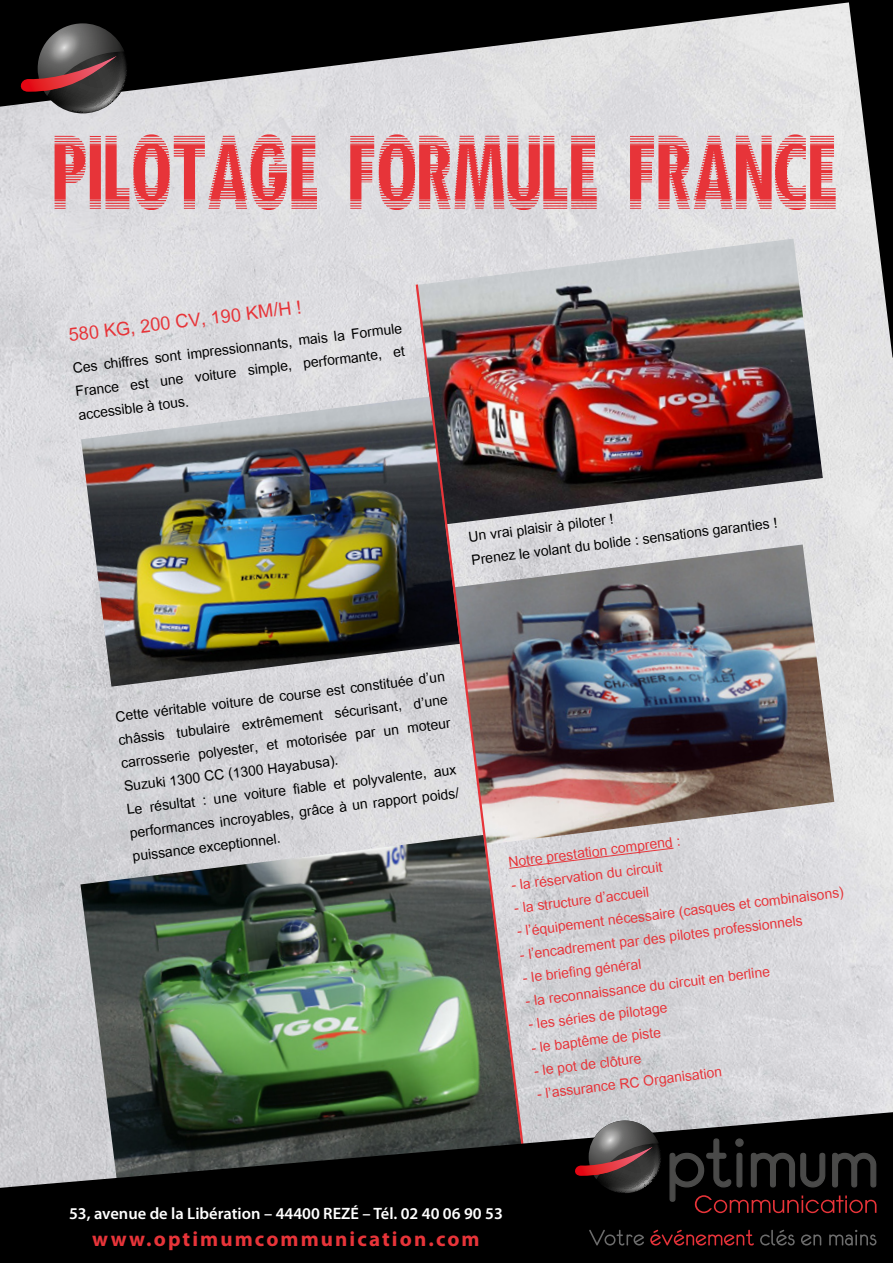
<style>
.page{position:relative;width:893px;height:1263px;background:#fff}
.page>*{position:absolute;margin:0;border:0;box-sizing:border-box;transform-origin:0 0}
.t1{font:73.5px "Nervous";color:#e73439;scale:.8 1}
.t2{font:25.5px "Utsaah";color:#e73439}
.t3{font:700 21px "Myriad Pro";letter-spacing:.1em;color:#e73439}
.t4{font:19.5px/23.4px "Utsaah";color:#000}
.t5{font:19.5px "Utsaah";color:#e73439}
.t6{font:600 16.5px "Myriad Pro";color:#fff}
</style>
<div class="page">
<img style="left:0;top:111px;width:893px;height:1000px">
<svg style="left:525px;top:847px;width:150px;height:22px;background:#d5ccd0"></svg>
<img style="left:80px;top:835px;width:334px;height:276px">
<img style="left:416px;top:239px;width:407px;height:285px">
<img style="left:525px;top:544px;width:309px;height:301px">
<img style="left:81px;top:397px;width:333px;height:290px">
<img style="left:414px;top:282px;width:111px;height:829px">
<svg style="left:0;top:1111px;width:893px;height:152px;background:#212221"></svg>
<svg style="left:669px;top:1137px;width:208px;height:76px;background:#191111"></svg>
<svg style="left:572px;top:1120px;width:89px;height:73px;background:#5b4a4b"></svg>
<svg style="left:760px;top:1230px;width:116px;height:15px;background:#1b1b1b"></svg>
<svg style="left:650px;top:1230px;width:104px;height:15px;background:#3f0d0f"></svg>
<svg style="left:589px;top:1230px;width:55px;height:15px"></svg>
<svg style="left:846px;top:111px;width:47px;height:247px;background:#989898"></svg>
<svg style="left:0;top:0;width:893px;height:111px;background:#767677"></svg>
<svg style="left:17px;top:23px;width:111px;height:90px;background:#544344"></svg>
<h1 class="t1" style="left:54px;top:118px;width:983px">PILOTAGE FORMULE FRANCE</h1>
<h2 class="t2" style="left:67px;top:323px;width:236px;rotate:-7deg">580 KG, 200 CV, 190 KM/H !</h2>
<p class="t4" style="left:72px;top:358px;width:333px;text-align:justify;rotate:-7deg">Ces chiffres sont impressionnants, mais la Formule France est une voiture simple, performante, et accessible à tous.</p>
<p class="t4" style="left:467px;top:526px;width:310px;rotate:-7deg">Un vrai plaisir à piloter !<br>Prenez le volant du bolide : sensations garanties !</p>
<p class="t4" style="left:114px;top:706px;width:333px;rotate:-7deg">Cette véritable voiture de course est constituée d’un châssis tubulaire extrêmement sécurisant, d’une carrosserie polyester, et motorisée par un moteur Suzuki 1300 CC (1300 Hayabusa).<br>Le résultat : une voiture fiable et polyvalente, aux performances incroyables, grâce à un rapport poids/ puissance exceptionnel.</p>
<p class="t5" style="left:507px;top:852px;width:175px;rotate:-7deg">Notre prestation comprend :</p>
<p class="t5" style="left:510px;top:876px;width:154px;rotate:-7deg">- la réservation du circuit</p>
<p class="t5" style="left:513px;top:899px;width:137px;rotate:-7deg">- la structure d’accueil</p>
<p class="t5" style="left:516px;top:922px;width:330px;rotate:-7deg">- l’équipement nécessaire (casques et combinaisons)</p>
<p class="t5" style="left:519px;top:945px;width:286px;rotate:-7deg">- l’encadrement par des pilotes professionnels</p>
<p class="t5" style="left:522px;top:969px;width:121px;rotate:-7deg">- le briefing général</p>
<p class="t5" style="left:525px;top:992px;width:247px;rotate:-7deg">- la reconnaissance du circuit en berline</p>
<p class="t5" style="left:527px;top:1015px;width:141px;rotate:-7deg">- les séries de pilotage</p>
<p class="t5" style="left:530px;top:1038px;width:132px;rotate:-7deg">- le baptême de piste</p>
<p class="t5" style="left:533px;top:1061px;width:109px;rotate:-7deg">- le pot de clôture</p>
<p class="t5" style="left:536px;top:1085px;width:188px;rotate:-7deg">- l’assurance RC Organisation</p>
<p class="t6" style="left:69px;top:1203px;width:435px">53, avenue de la Libération – 44400 REZÉ – Tél. 02 40 06 90 53</p>
<p class="t3" style="left:92px;top:1225px;width:389px">www.optimumcommunication.com</p>
</div>
